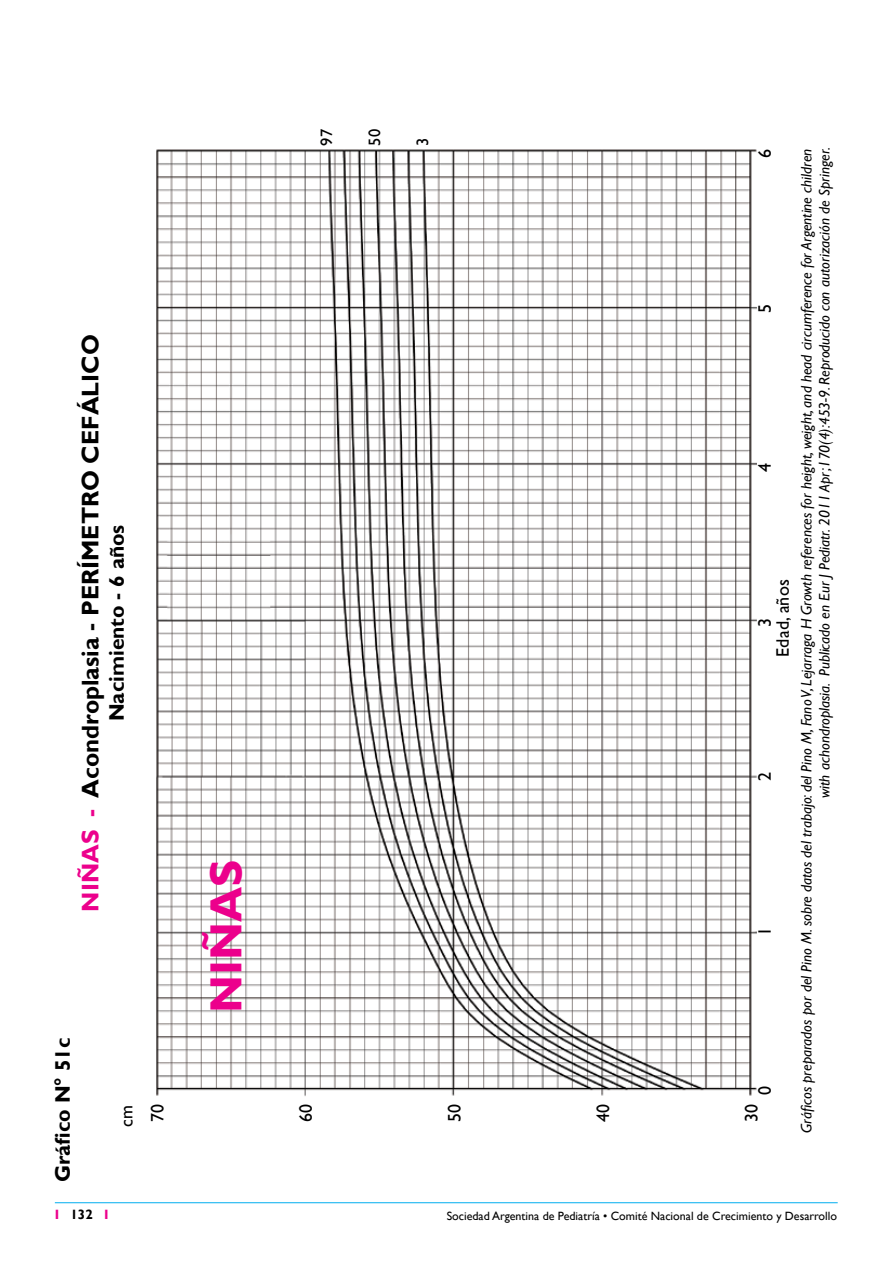
<style>
.page{position:relative;width:893px;height:1263px;background:#fff}
.page>*{position:absolute;margin:0;border:0;box-sizing:border-box;transform-origin:0 0}
.t1{font:700 45px "Gill Sans";color:#ec008c}
.t2{font:700 24px "Gill Sans";color:#000}
.t3{font:700 21px "Gill Sans";color:#000}
.t4{font:18px "Gill Sans";letter-spacing:.01em;color:#000}
.t5{font:17.85px "Gill Sans";color:#000}
.t6{font:16.5px "Gill Sans";color:#000}
.t7{font:italic 15px/18px "Gill Sans";color:#000;text-align:right}
.t8{font:700 13.5px "Gill Sans";color:#000}
.t9{font:12px "Gill Sans";color:#000}
.s1{color:#ec008c}
</style>
<div class="page">
<hr style="left:55px;top:1202px;width:783px;height:1px;background:#00aeef">
<img style="left:156px;top:149px;width:601px;height:947px">
<h2 class="t2" style="left:76px;top:912px;width:579px;rotate:-90deg"><span class="s1">ni ñas -</span> Acondroplasia - PERÍMETRO CEFÁLICO</h2>
<h3 class="t3" style="left:104px;top:721px;width:198px;rotate:-90deg">Nacimiento - 6 años</h3>
<h3 class="t3" style="left:50px;top:1182px;width:146px;rotate:-90deg">Gráfico N° 51c</h3>
<p class="t4" style="left:116px;top:1126px;width:23px;rotate:-90deg">cm</p>
<p class="t6" style="left:317px;top:146px;width:18px;rotate:-90deg">97</p>
<p class="t6" style="left:365px;top:146px;width:18px;rotate:-90deg">50</p>
<p class="t6" style="left:413px;top:146px;width:10px;rotate:-90deg">3</p>
<h1 class="t1" style="left:199px;top:1013px;width:153px;rotate:-90deg">niñas</h1>
<p class="t4" style="left:754px;top:158px;width:10px;rotate:-90deg">6</p>
<p class="t4" style="left:754px;top:313px;width:10px;rotate:-90deg">5</p>
<p class="t4" style="left:754px;top:472px;width:10px;rotate:-90deg">4</p>
<p class="t4" style="left:772px;top:657px;width:79px;rotate:-90deg">Edad, años</p>
<p class="t4" style="left:754px;top:627px;width:10px;rotate:-90deg">3</p>
<p class="t4" style="left:754px;top:781px;width:10px;rotate:-90deg">2</p>
<p class="t4" style="left:754px;top:935px;width:10px;rotate:-90deg">1</p>
<p class="t4" style="left:754px;top:1095px;width:10px;rotate:-90deg">0</p>
<p class="t5" style="left:147px;top:1122px;width:19px;rotate:-90deg">70</p>
<p class="t5" style="left:296px;top:1122px;width:19px;rotate:-90deg">60</p>
<p class="t5" style="left:444px;top:1122px;width:19px;rotate:-90deg">50</p>
<p class="t5" style="left:593px;top:1122px;width:19px;rotate:-90deg">40</p>
<p class="t5" style="left:741px;top:1122px;width:19px;rotate:-90deg">30</p>
<p class="t7" style="left:798px;top:1133px;width:987px;rotate:-90deg">Gráficos preparados por del Pino M. sobre datos del trabajo: del Pino M, Fano V, Lejarraga H Growth references for height, weight, and head circumference for Argentine children with achondroplasia. Publicado en Eur J Pediatr. 2011 Apr;170(4):453-9. Reproducido con autorización de Springer.</p>
<p class="t8" style="left:55px;top:1206px;width:55px"><span class="s1">I</span> 132 <span class="s1">I</span></p>
<p class="t9" style="left:447px;top:1209px;width:392px">Sociedad Argentina de Pediatría • Comité Nacional de Crecimiento y Desarrollo</p>
</div>
